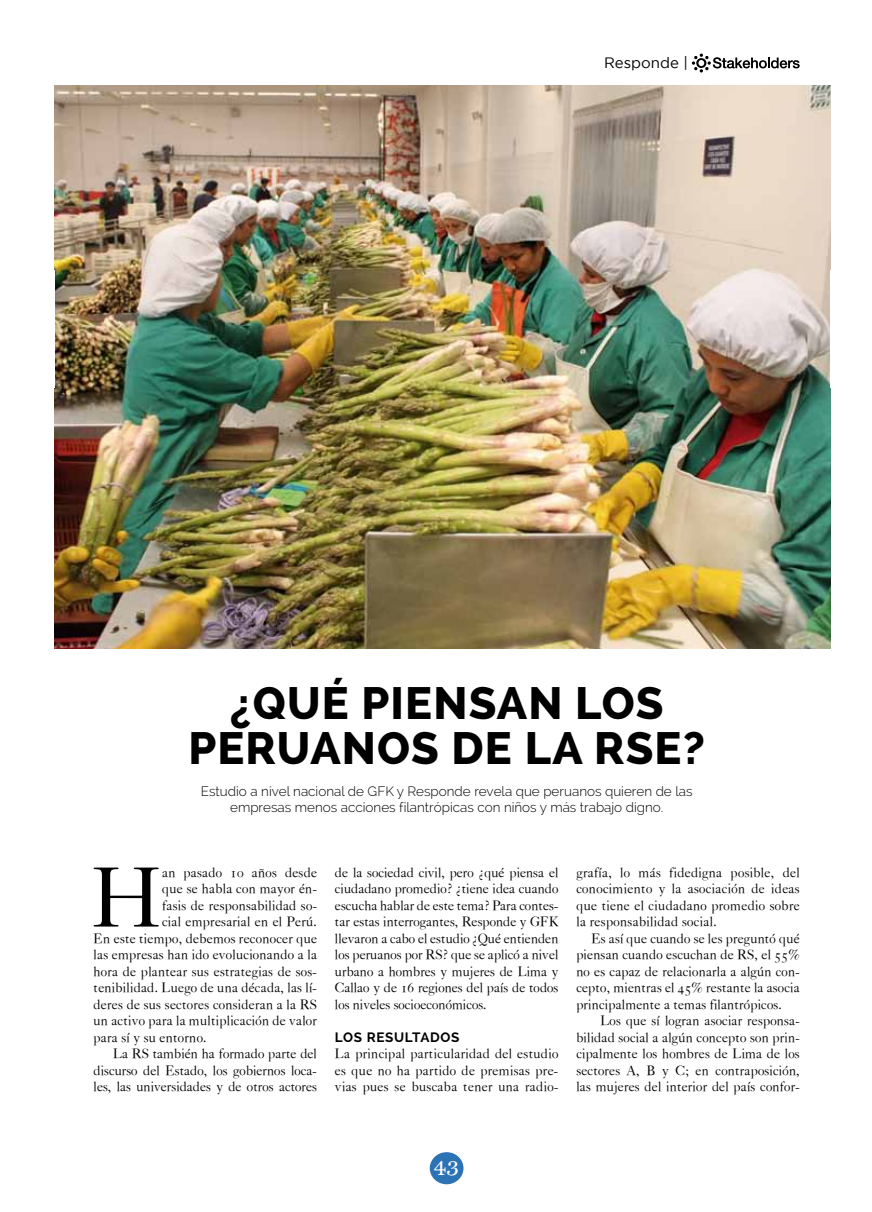
<style>
.page{position:relative;width:872px;height:1212px;background:#fff}
.page>*{position:absolute;margin:0;border:0;box-sizing:border-box;transform-origin:0 0}
.t1{font:84.6px "Caslon Classico";color:#000}
.t2{font:800 45px/45px "Raleway";letter-spacing:.025em;color:#000}
.t3{font:22.5px "Miller Text";color:#fff}
.t4{font:15px "Gotham";color:#000}
.t5{font:13.5px/16.5px "Caslon Classico";letter-spacing:.025em;color:#000;text-align:justify}
.t6{font:300 13.5px/16.2px "Raleway";color:#000;text-align:center}
.t7{font:700 13.5px "Raleway";letter-spacing:.05em;color:#000}
</style>
<div class="page">
<div style="left:430px;top:1152px;width:33px;height:32px;background:#2c73b5;border-radius:50%"></div>
<svg style="left:692px;top:54px;width:107px;height:19px"></svg>
<div style="left:744px;top:70px;width:63px;height:8px;background:#fff"></div>
<img style="left:54px;top:85px;width:776px;height:563px">
<p class="t4" style="left:604px;top:53px;width:85px">Responde |</p>
<h2 class="t2" style="left:188px;top:681px;width:477px;text-indent:41px">¿QUÉ PIENSAN LOS<br>PERUANOS DE LA RSE</h2>
<h2 class="t2" style="left:683px;top:726px;width:24px">?</h2>
<p class="t6" style="left:201px;top:783px;width:493px">Estudio a nivel nacional de GFK y Responde revela que peruanos quieren de las empresas menos acciones filantrópicas con niños y más trabajo digno.</p>
<h1 class="t1" style="left:92px;top:846px;width:69px">H</h1>
<p class="t5" style="left:162px;top:864px;width:156px">an pasado 10 años desde</p>
<p class="t5" style="left:162px;top:880px;width:156px">que se habla con mayor én-</p>
<p class="t5" style="left:162px;top:897px;width:156px">fasis de responsabilidad so-</p>
<p class="t5" style="left:162px;top:913px;width:156px">cial empresarial en el Perú.</p>
<p class="t5" style="left:94px;top:930px;width:225px">En este tiempo, debemos reconocer que</p>
<p class="t5" style="left:94px;top:946px;width:225px">las empresas han ido evolucionando a la</p>
<p class="t5" style="left:94px;top:963px;width:225px">hora de plantear sus estrategias de sos-</p>
<p class="t5" style="left:94px;top:979px;width:225px">tenibilidad. Luego de una década, las lí-</p>
<p class="t5" style="left:94px;top:996px;width:225px">deres de sus sectores consideran a la RS</p>
<p class="t5" style="left:94px;top:1012px;width:225px">un activo para la multiplicación de valor</p>
<p class="t5" style="left:94px;top:1029px;width:115px">para sí y su entorno.</p>
<p class="t5" style="left:113px;top:1045px;width:205px">La RS también ha formado parte del</p>
<p class="t5" style="left:94px;top:1062px;width:225px">discurso del Estado, los gobiernos loca-</p>
<p class="t5" style="left:94px;top:1078px;width:225px">les, las universidades y de otros actores</p>
<p class="t5" style="left:335px;top:864px;width:225px">de la sociedad civil, pero ¿qué piensa el ciudadano promedio? ¿tiene idea cuando escucha hablar de este tema? Para contes&shy;tar estas interrogantes, Responde y GFK llevaron a cabo el estudio ¿Qué entienden los peruanos por RS? que se aplicó a nivel urbano a hombres y mujeres de Lima y Callao y de 16 regiones del país de todos los niveles socioeconómicos.</p>
<p class="t7" style="left:335px;top:1029px;width:126px">LOS RESULTADOS</p>
<p class="t5" style="left:335px;top:1045px;width:225px">La principal particularidad del estudio es que no ha partido de premisas pre&shy;vias pues se buscaba tener una radio-</p>
<p class="t5" style="left:576px;top:864px;width:225px">grafía, lo más fidedigna posible, del conocimiento y la asociación de ideas que tiene el ciudadano promedio sobre la responsabilidad social.</p>
<p class="t5" style="left:576px;top:930px;width:225px;text-indent:15px">Es así que cuando se les preguntó qué piensan cuando escuchan de RS, el 55% no es capaz de relacionarla a algún con&shy;cepto, mientras el 45% restante la asocia principalmente a temas filantrópicos.</p>
<p class="t5" style="left:576px;top:1012px;width:225px;text-indent:24px">Los que sí logran asociar responsa&shy;bilidad social a algún concepto son prin&shy;cipalmente los hombres de Lima de los sectores A, B y C; en contraposición, las mujeres del interior del país confor-</p>
<h3 class="t3" style="left:434px;top:1154px;width:27px">43</h3>
</div>
